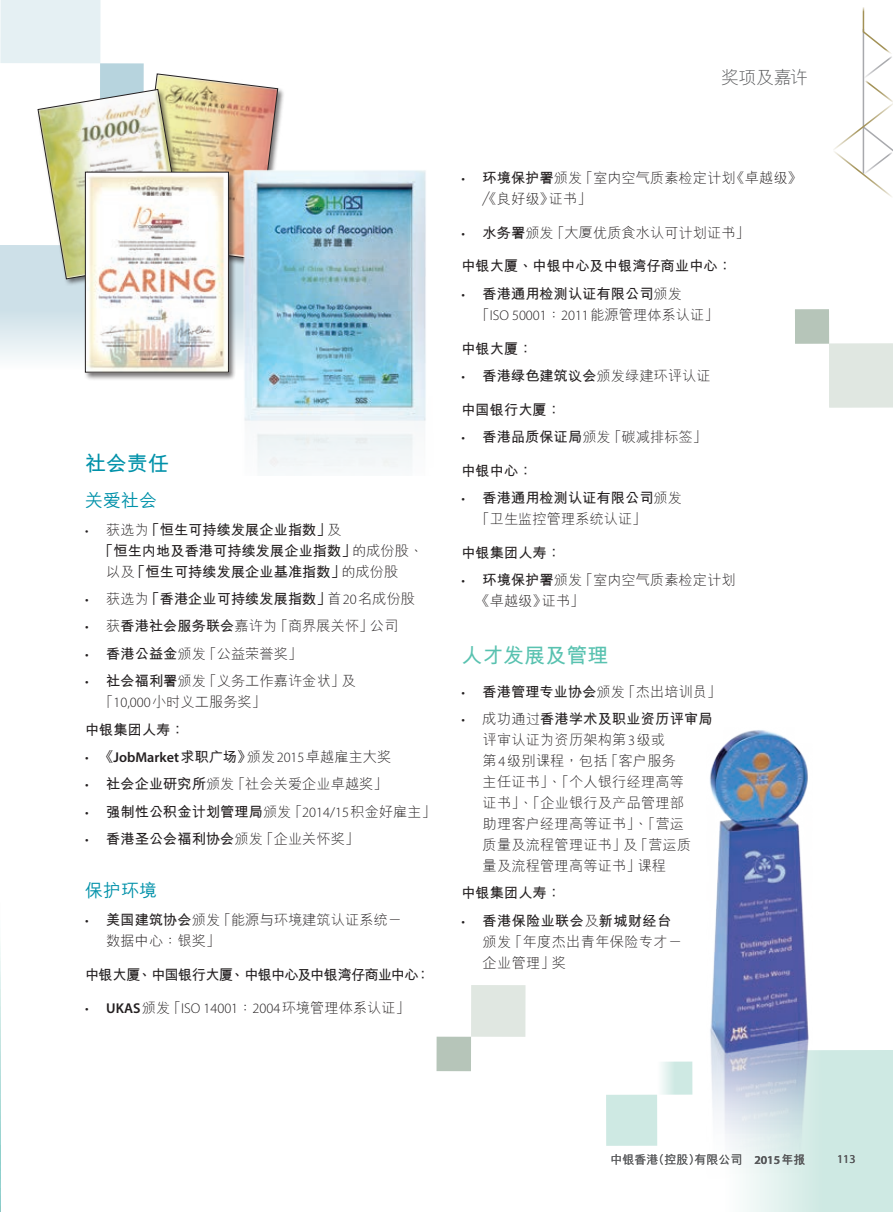
<style>
.page{position:relative;width:893px;height:1212px;background:#fff}
.page>*{position:absolute;margin:0;border:0;box-sizing:border-box;transform-origin:0 0}
.t1{font:700 21px "M Hei HKS";color:#59c2b0}
.t2{font:700 21px "M Hei HKS";color:#0091a9}
.t3{font:500 18px "M Hei HKS";color:#0091a9}
.t4{font:300 18px "M Hei HKS";letter-spacing:-.035em;color:#57585a}
.t5{font:300 14.25px/21px "M Hei HKS";color:#231f20}
.t6{font:700 14.25px "M Hei HKS";color:#231f20}
.t7{font:300 14.25px "Myriad Pro";color:#231f20}
.t8{font:300 14.25px/21px "M Hei HKS";letter-spacing:.02em;color:#231f20}
.t9{font:600 14.25px "Myriad Pro";color:#231f20}
.t10{font:700 14.25px "M Hei HKS";letter-spacing:-.05em;color:#231f20}
.t11{font:500 12px "M Hei HKS";color:#57585a}
.t12{font:12px "Myriad Pro";color:#57585a}
.s1{font-family:"Myriad Pro";font-weight:300;font-size:13.5px}
.s2{font-weight:300}
.s3{font-family:"Myriad Pro";font-weight:300}
.s4{font-family:"Myriad Pro"}
.s5{font-weight:700}
.s6{font-family:"M Hei HKS";font-weight:700}
.s7{font-family:"M Hei HKS";font-weight:300}
.s8{font-weight:600}
.s9{font-family:"M Hei HKS"}
.s10{font-family:"Myriad Pro";font-weight:600}
</style>
<div class="page">
<div style="left:471px;top:985px;width:54px;height:52px;background:#e0e7e1"></div>
<div style="left:436px;top:1037px;width:35px;height:34px;background:#b6c5b9"></div>
<div style="left:725px;top:1050px;width:168px;height:162px;background:#cee9e3"></div>
<div style="left:606px;top:1095px;width:51px;height:51px;background:#cee9e3"></div>
<img style="left:639px;top:730px;width:179px;height:482px">
<svg style="left:0;top:245px;width:83px;height:114px;background:#d6e5eb"></svg>
<div style="left:0;top:0;width:101px;height:63px;background:#e5f0f3"></div>
<div style="left:100px;top:63px;width:44px;height:44px;background:#b7d4de"></div>
<div style="left:135px;top:72px;width:150px;height:195px;background:#231f20;opacity:.6"></div>
<img style="left:38px;top:74px;width:240px;height:205px">
<img style="left:225px;top:155px;width:201px;height:316px">
<div style="left:83px;top:170px;width:153px;height:210px;background:#231f20;opacity:.6"></div>
<img style="left:87px;top:174px;width:140px;height:196px">
<div style="left:85px;top:172px;width:144px;height:200px;border:1px solid #231f20"></div>
<svg style="left:833px;top:7px;width:60px;height:190px"></svg>
<img style="left:0;top:944px;width:1px;height:268px">
<div style="left:795px;top:309px;width:34px;height:34px;background:#b6c5b9"></div>
<div style="left:829px;top:343px;width:64px;height:64px;background:#e0e7e1"></div>
<h1 class="t2" style="left:85px;top:447px;width:85px">社會責任</h1>
<p class="t3" style="left:85px;top:488px;width:73px">關愛社會</p>
<p class="t6" style="left:85px;top:519px;width:258px"><span class="s1">•</span> <span class="s2">獲選為</span>「恒生可持續發展企業指數」<span class="s2">及</span></p>
<p class="t6" style="left:99px;top:540px;width:326px">「恒生內地及香港可持續發展企業指數」<span class="s2">的成份股、</span></p>
<p class="t6" style="left:106px;top:561px;width:294px"><span class="s2">以及</span>「恒生可持續發展企業基準指數」<span class="s2">的成份股</span></p>
<p class="t6" style="left:85px;top:588px;width:332px"><span class="s3">•</span> <span class="s2">獲選為</span>「香港企業可持續發展指數」<span class="s2">首</span><span class="s3">20</span><span class="s2">名成份股</span></p>
<p class="t5" style="left:85px;top:615px;width:315px"><span class="s4">•</span> 獲<span class="s5">香港社會服務聯會</span>嘉許為「商界展關懷」公司</p>
<p class="t5" style="left:85px;top:642px;width:219px"><span class="s4">•</span> <span class="s5">香港公益金</span>頒發「公益榮譽獎」</p>
<p class="t5" style="left:99px;top:670px;width:258px;text-indent:-14px"><span class="s4">•</span> <span class="s5">社會福利署</span>頒發「義務工作嘉許金狀」及「<span class="s4">10,000</span>小時義工服務獎」</p>
<p class="t6" style="left:85px;top:719px;width:101px">中銀集團人壽：</p>
<p class="t9" style="left:85px;top:748px;width:308px"><span class="s2">•</span> <span class="s6">《</span>JobMarket<span class="s6">求職廣場》</span><span class="s7">頒發</span><span class="s2">2015</span><span class="s7">卓越僱主大獎</span></p>
<p class="t5" style="left:85px;top:773px;width:304px"><span class="s4">•</span> <span class="s5">社會企業研究所</span>頒發「社會關愛企業卓越獎」</p>
<p class="t6" style="left:85px;top:801px;width:352px"><span class="s3">•</span> 強制性公積金計劃管理局<span class="s2">頒發「</span><span class="s3">2014/15</span><span class="s2">積金好僱主」</span></p>
<p class="t6" style="left:85px;top:828px;width:276px"><span class="s3">•</span> 香港聖公會福利協會<span class="s2">頒發「企業關懷獎」</span></p>
<p class="t3" style="left:85px;top:878px;width:73px">保護環境</p>
<p class="t5" style="left:106px;top:908px;width:297px;text-indent:-21px"><span class="s4">•</span> <span class="s5">美國建築協會</span>頒發「能源與環境建築認證系統－數據中心：銀獎」</p>
<p class="t10" style="left:85px;top:964px;width:347px">中銀大廈、中國銀行大廈、中銀中心及中銀灣仔商業中心：</p>
<p class="t7" style="left:85px;top:1001px;width:326px">• <span class="s8">UKAS</span><span class="s9">頒發「</span>ISO 14001<span class="s9">：</span>2004<span class="s9">環境管理體系認證」</span></p>
<p class="t4" style="left:721px;top:65px;width:88px">獎項及嘉許</p>
<p class="t5" style="left:483px;top:167px;width:321px;text-indent:-21px"><span class="s4">•</span> <span class="s5">環境保護署</span>頒發「室內空氣質素檢定計劃《卓越級》／《良好級》證書」</p>
<p class="t5" style="left:461px;top:221px;width:290px"><span class="s4">•</span> <span class="s5">水務署</span>頒發「大廈優質食水認可計劃證書」</p>
<p class="t6" style="left:461px;top:256px;width:272px">中銀大廈、中銀中心及中銀灣仔商業中心：</p>
<p class="t6" style="left:461px;top:283px;width:222px"><span class="s3">•</span> 香港通用檢測認證有限公司<span class="s2">頒發</span></p>
<p class="t7" style="left:475px;top:307px;width:245px"><span class="s9">「</span>ISO 50001<span class="s9">：</span>2011<span class="s9">能源管理體系認證」</span></p>
<p class="t6" style="left:461px;top:338px;width:73px">中銀大廈：</p>
<p class="t6" style="left:461px;top:365px;width:251px"><span class="s3">•</span> 香港綠色建築議會<span class="s2">頒發綠建環評認證</span></p>
<p class="t6" style="left:461px;top:399px;width:101px">中國銀行大廈：</p>
<p class="t5" style="left:461px;top:426px;width:247px"><span class="s4">•</span> <span class="s5">香港品質保證局</span>頒發「碳減排標籤」</p>
<p class="t6" style="left:461px;top:460px;width:73px">中銀中心：</p>
<p class="t5" style="left:475px;top:487px;width:208px;text-indent:-14px"><span class="s4">•</span> <span class="s5">香港通用檢測認證有限公司</span>頒發「衛生監控管理系統認證」</p>
<p class="t6" style="left:461px;top:542px;width:101px">中銀集團人壽：</p>
<p class="t5" style="left:475px;top:569px;width:262px;text-indent:-14px"><span class="s4">•</span> <span class="s5">環境保護署</span>頒發「室內空氣質素檢定計劃《卓越級》證書」</p>
<h1 class="t1" style="left:461px;top:640px;width:148px">人才發展及管理</h1>
<p class="t5" style="left:461px;top:680px;width:261px"><span class="s4">•</span> <span class="s5">香港管理專業協會</span>頒發「傑出培訓員」</p>
<p class="t5" style="left:483px;top:708px;width:232px;text-indent:-21px"><span class="s4">•</span> 成功通過<span class="s5">香港學術及職業資歷評審局</span>評審認證為資歷架構第<span class="s4">3</span>級或<br>第<span class="s4">4</span>級別課程，包括「客戶服務<br>主任證書」、「個人銀行經理高等<br>證書」、「企業銀行及產品管理部<br>助理客戶經理高等證書」、「營運<br>質量及流程管理證書」及「營運質<br>量及流程管理高等證書」課程</p>
<p class="t6" style="left:461px;top:883px;width:101px">中銀集團人壽：</p>
<p class="t8" style="left:483px;top:909px;width:201px;text-indent:-21px"><span class="s4">•</span> <span class="s5">香港保險業聯會</span>及<span class="s5">新城財經台</span>頒發「年度傑出青年保險專才－企業管理」獎</p>
<p class="t11" style="left:610px;top:1151px;width:196px">中銀香港（控股）有限公司 <span class="s10">2015</span><span class="s5">年報</span></p>
<p class="t12" style="left:837px;top:1152px;width:20px">113</p>
</div>
